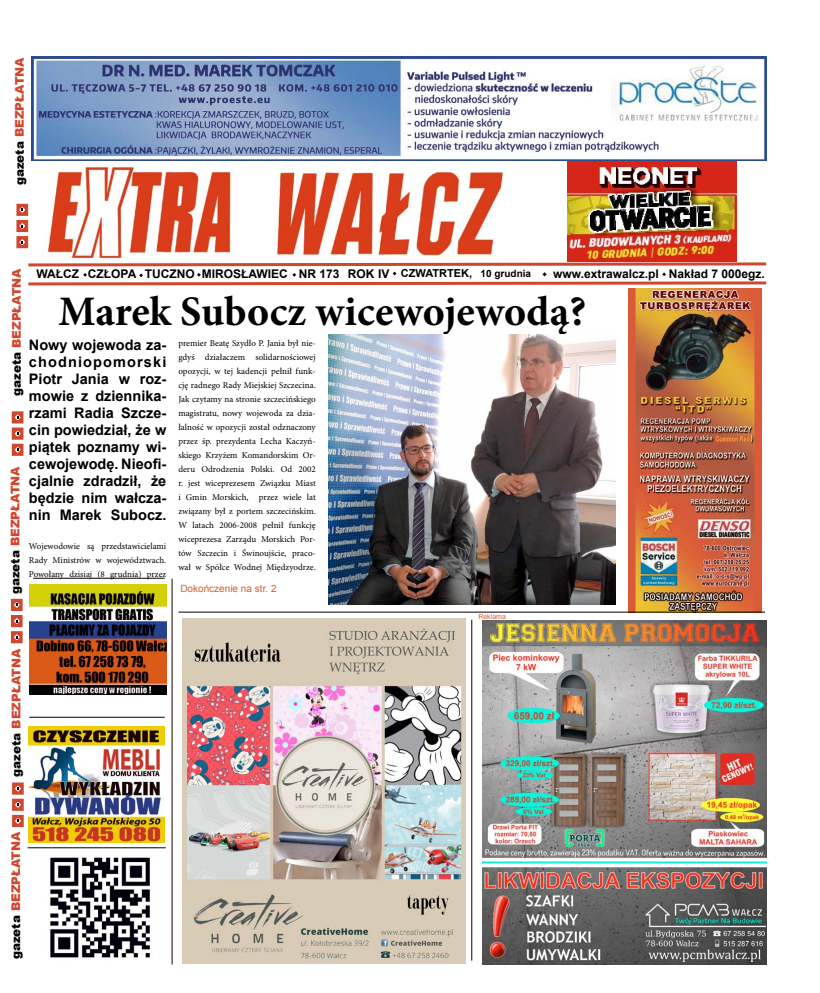
<style>
.page{position:relative;width:820px;height:993px;background:#fff}
.page>*{position:absolute;margin:0;border:0;box-sizing:border-box;transform-origin:0 0}
.t1{font:700 42px "Minion Pro";color:#000}
.t2{font:700 14.5px/17px "Arial";color:#000;text-align:justify}
.t3{font:700 12px "Arial";color:#000}
.t4{font:900 12px "Arial";color:#d0472f}
.t5{font:10px "Arial";color:#d36130}
.t6{font:9px/14px "Minion Pro";color:#000;text-align:justify}
.t7{font:7px "Arial";color:#d36130}
.s1{color:#000}
.s2{font-size:11px}
.s3{font-size:10px}
</style>
<div class="page">
<img style="left:482px;top:620px;width:283px;height:344px">
<img style="left:43px;top:160px;width:192px;height:101px">
<img style="left:277px;top:169px;width:226px;height:88px">
<svg style="left:28px;top:261px;width:739px;height:25px"></svg>
<div style="left:16px;top:204px;width:12px;height:12px;border:10px solid #d0472f"></div>
<div style="left:16px;top:220px;width:12px;height:12px;border:10px solid #d0472f"></div>
<div style="left:16px;top:236px;width:12px;height:12px;border:10px solid #d0472f"></div>
<div style="left:12px;top:411px;width:11px;height:12px;border:10px solid #d0472f"></div>
<div style="left:11px;top:598px;width:12px;height:12px;border:10px solid #d0472f"></div>
<div style="left:12px;top:782px;width:12px;height:12px;border:10px solid #d0472f"></div>
<div style="left:12px;top:427px;width:11px;height:12px;border:10px solid #d0472f"></div>
<div style="left:11px;top:614px;width:12px;height:13px;border:10px solid #d0472f"></div>
<div style="left:12px;top:798px;width:12px;height:12px;border:10px solid #d0472f"></div>
<div style="left:12px;top:443px;width:11px;height:12px;border:10px solid #d0472f"></div>
<div style="left:11px;top:631px;width:12px;height:12px;border:10px solid #d0472f"></div>
<div style="left:12px;top:814px;width:12px;height:12px;border:10px solid #d0472f"></div>
<img style="left:567px;top:160px;width:169px;height:102px">
<img style="left:31px;top:57px;width:734px;height:103px">
<hr style="left:28px;top:847px;width:138px;height:1px;background:#000">
<img style="left:628px;top:289px;width:133px;height:322px">
<img style="left:29px;top:726px;width:135px;height:116px">
<hr style="left:471px;top:619px;width:1px;height:341px;background:#1a0300">
<hr style="left:33px;top:577px;width:132px;height:1px;background:#000">
<hr style="left:171px;top:578px;width:1px;height:386px;background:#1a0300">
<img style="left:29px;top:584px;width:137px;height:110px">
<img style="left:50px;top:857px;width:100px;height:101px">
<hr style="left:178px;top:611px;width:586px;height:1px;background:#000">
<hr style="left:29px;top:716px;width:136px;height:1px;background:#000">
<img style="left:182px;top:618px;width:283px;height:345px">
<img style="left:328px;top:334px;width:287px;height:270px">
<h3 class="t4" style="left:11px;top:185px;width:129px;rotate:-90deg"><span class="s1">gazeta</span> BEZPŁATNA</h3>
<h3 class="t4" style="left:8px;top:396px;width:129px;rotate:-90deg"><span class="s1">gazeta</span> BEZPŁATNA</h3>
<h3 class="t3" style="left:36px;top:266px;width:496px">WAŁCZ CZŁOPA TUCZNO MIROSŁAWIEC NR 173 ROK IV <span class="s2">CZWATRTEK,</span> <span class="s3">10 grudnia</span></h3>
<h3 class="t3" style="left:553px;top:266px;width:213px">www.extrawalcz.pl Nakład 7 000egz.</h3>
<h1 class="t1" style="left:58px;top:282px;width:529px">Marek Subocz wicewojewodą?</h1>
<h2 class="t2" style="left:29px;top:336px;width:139px">Nowy wojewoda za&shy;chodniopomorski Piotr Jania w roz&shy;mowie z dziennika&shy;rzami Radia Szcze&shy;cin powiedział, że w piątek poznamy wi&shy;cewojewodę. Nieofi&shy;cjalnie zdradził, że będzie nim wałcza&shy;nin Marek Subocz.</h2>
<p class="t6" style="left:29px;top:538px;width:139px">Wojewodowie są przedstawicielami Rady Ministrów w województwach.<br>Powołany dzisiaj (8 grudnia) przez</p>
<p class="t6" style="left:178px;top:335px;width:139px">premier Beatę Szydło P. Jania był nie&shy;gdyś działaczem solidarnościowej opozycji, w tej kadencji pełnił funk&shy;cję radnego Rady Miejskiej Szczecina.<br>Jak czytamy na stronie szczecińskiego magistratu, nowy wojewoda za dzia&shy;łalność w opozycji został odznaczony przez śp. prezydenta Lecha Kaczyń&shy;skiego Krzyżem Komandorskim Or&shy;deru Odrodzenia Polski. Od 2002 r. jest wiceprezesem Związku Miast i Gmin Morskich, przez wiele lat związany był z portem szczecińskim.<br>W latach 2006-2008 pełnił funkcję wiceprezesa Zarządu Morskich Por&shy;tów Szczecin i Świnoujście, praco&shy;wał w Spółce Wodnej Międzyodrze.</p>
<p class="t5" style="left:180px;top:582px;width:98px">Dokończenie na str. 2</p>
<h3 class="t4" style="left:7px;top:594px;width:129px;rotate:-90deg"><span class="s1">gazeta</span> BEZPŁATNA</h3>
<h3 class="t4" style="left:8px;top:776px;width:129px;rotate:-90deg"><span class="s1">gazeta</span> BEZPŁATNA</h3>
<h3 class="t4" style="left:7px;top:959px;width:129px;rotate:-90deg"><span class="s1">gazeta</span> BEZPŁATNA</h3>
<p class="t7" style="left:478px;top:611px;width:29px">Reklama</p>
</div>
